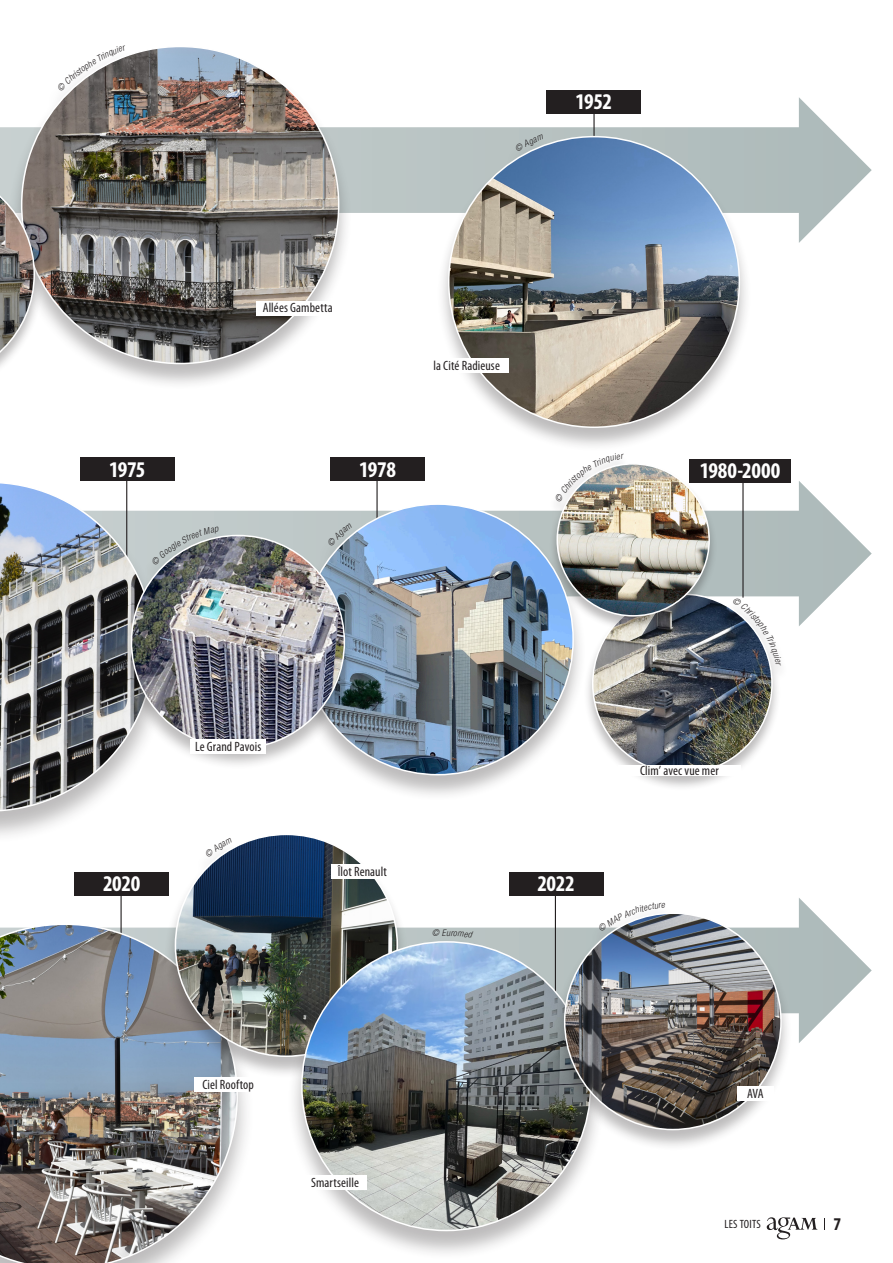
<style>
.page{position:relative;width:893px;height:1263px;background:#fff}
.page>*{position:absolute;margin:0;border:0;box-sizing:border-box;transform-origin:0 0}
.Texte_courant_Paroles_d_acteur{font:700 condensed 22.5px "Myriad Pro";letter-spacing:-.015em;color:#fff}
.t1{font:700 condensed 18px "Myriad Pro";color:#231f20}
.Texte_courant_Paroles_d_acteur-2{font:condensed 13.5px "Myriad Pro";letter-spacing:.01em;color:#231f20}
.t2{font:condensed 12px "Myriad Pro";letter-spacing:.025em;color:#231f20}
</style>
<div class="page">
<svg style="left:767px;top:1217px;width:50px;height:22px"></svg>
<svg style="left:0;top:97px;width:872px;height:146px"></svg>
<svg style="left:170px;top:481px;width:702px;height:145px"></svg>
<svg style="left:120px;top:897px;width:752px;height:146px"></svg>
<div style="left:584px;top:594px;width:204px;height:198px;background:#231f20;opacity:.3"></div>
<img style="left:593px;top:594px;width:179px;height:179px;border-radius:90px">
<hr style="left:121px;top:892px;width:1px;height:118px;background:#231f20">
<div style="left:74px;top:872px;width:95px;height:23px;background:#231f20"></div>
<hr style="left:555px;top:892px;width:1px;height:118px;background:#231f20">
<div style="left:509px;top:872px;width:94px;height:23px;background:#231f20"></div>
<div style="left:80px;top:458px;width:95px;height:23px;background:#231f20"></div>
<hr style="left:376px;top:478px;width:2px;height:118px;background:#231f20">
<div style="left:330px;top:458px;width:95px;height:23px;background:#231f20"></div>
<hr style="left:593px;top:110px;width:2px;height:118px;background:#231f20">
<div style="left:547px;top:90px;width:94px;height:23px;background:#231f20"></div>
<div style="left:8px;top:46px;width:344px;height:345px;background:#231f20;opacity:.3"></div>
<img style="left:22px;top:46px;width:317px;height:317px;border-radius:158px">
<div style="left:436px;top:136px;width:316px;height:316px;background:#231f20;opacity:.3"></div>
<img style="left:449px;top:137px;width:290px;height:290px;border-radius:145px">
<div style="left:256px;top:301px;width:84px;height:14px;background:#fff"></div>
<div style="left:425px;top:358px;width:84px;height:15px;background:#fff"></div>
<div style="left:0;top:162px;width:44px;height:236px;background:#231f20;opacity:.3"></div>
<svg style="left:0;top:168px;width:35px;height:212px"></svg>
<div style="left:549px;top:454px;width:169px;height:178px;background:#231f20;opacity:.3"></div>
<img style="left:557px;top:464px;width:152px;height:152px;border-radius:76px">
<div style="left:0;top:924px;width:254px;height:339px;background:#231f20;opacity:.3"></div>
<img style="left:0;top:923px;width:238px;height:340px">
<div style="left:164px;top:834px;width:245px;height:245px;background:#231f20;opacity:.3"></div>
<img style="left:175px;top:834px;width:222px;height:222px;border-radius:111px">
<div style="left:287px;top:931px;width:318px;height:329px;background:#231f20;opacity:.3"></div>
<img style="left:302px;top:942px;width:288px;height:288px;border-radius:144px">
<div style="left:554px;top:904px;width:238px;height:248px;background:#231f20;opacity:.3"></div>
<img style="left:565px;top:913px;width:216px;height:216px;border-radius:108px">
<div style="left:0;top:480px;width:170px;height:364px;background:#231f20;opacity:.3"></div>
<svg style="left:0;top:482px;width:154px;height:330px;background:#969ba1"></svg>
<div style="left:289px;top:504px;width:298px;height:298px;background:#231f20;opacity:.3"></div>
<img style="left:303px;top:504px;width:270px;height:271px;border-radius:135px">
<div style="left:120px;top:527px;width:235px;height:243px;background:#231f20;opacity:.3"></div>
<img style="left:131px;top:535px;width:213px;height:213px;border-radius:106px">
<div style="left:190px;top:739px;width:76px;height:15px;background:#fff"></div>
<div style="left:618px;top:765px;width:123px;height:10px;background:#fff"></div>
<div style="left:194px;top:1078px;width:68px;height:14px;background:#fff"></div>
<div style="left:331px;top:864px;width:62px;height:15px;background:#fff"></div>
<div style="left:304px;top:1175px;width:62px;height:15px;background:#fff"></div>
<div style="left:737px;top:1086px;width:37px;height:15px;background:#fff"></div>
<hr style="left:742px;top:479px;width:2px;height:119px;background:#231f20">
<div style="left:689px;top:459px;width:102px;height:23px;background:#231f20"></div>
<svg style="left:732px;top:597px;width:49px;height:69px"></svg>
<svg style="left:57px;top:46px;width:69px;height:45px"></svg>
<svg style="left:514px;top:135px;width:30px;height:16px"></svg>
<svg style="left:554px;top:454px;width:70px;height:48px"></svg>
<svg style="left:204px;top:837px;width:29px;height:21px"></svg>
<svg style="left:432px;top:929px;width:41px;height:9px"></svg>
<svg style="left:598px;top:902px;width:67px;height:30px"></svg>
<svg style="left:327px;top:523px;width:26px;height:23px"></svg>
<svg style="left:151px;top:526px;width:68px;height:39px;background:#9ea5a7"></svg>
<p class="Texte_courant_Paroles_d_acteur" style="left:576px;top:88px;width:38px">1952</p>
<p class="Texte_courant_Paroles_d_acteur-2" style="left:263px;top:300px;width:72px">Allées Gambetta</p>
<p class="Texte_courant_Paroles_d_acteur" style="left:109px;top:455px;width:38px">1975</p>
<p class="Texte_courant_Paroles_d_acteur" style="left:359px;top:455px;width:38px">1978</p>
<p class="Texte_courant_Paroles_d_acteur-2" style="left:434px;top:357px;width:68px">la Cité Radieuse</p>
<p class="Texte_courant_Paroles_d_acteur" style="left:700px;top:457px;width:82px">1980-2000</p>
<p class="Texte_courant_Paroles_d_acteur-2" style="left:195px;top:738px;width:68px">Le Grand Pavois</p>
<p class="Texte_courant_Paroles_d_acteur-2" style="left:338px;top:863px;width:51px">Îlot Renault</p>
<p class="Texte_courant_Paroles_d_acteur" style="left:103px;top:870px;width:39px">2020</p>
<p class="Texte_courant_Paroles_d_acteur" style="left:537px;top:870px;width:39px">2022</p>
<p class="Texte_courant_Paroles_d_acteur-2" style="left:640px;top:762px;width:80px">Clim’ avec vue mer</p>
<p class="Texte_courant_Paroles_d_acteur-2" style="left:202px;top:1076px;width:53px">Ciel Rooftop</p>
<p class="Texte_courant_Paroles_d_acteur-2" style="left:311px;top:1174px;width:49px">Smartseille</p>
<p class="Texte_courant_Paroles_d_acteur-2" style="left:747px;top:1085px;width:18px">AVA</p>
<p class="t2" style="left:724px;top:1216px;width:38px">LES TOITS</p>
<p class="t1" style="left:833px;top:1212px;width:9px">7</p>
</div>
